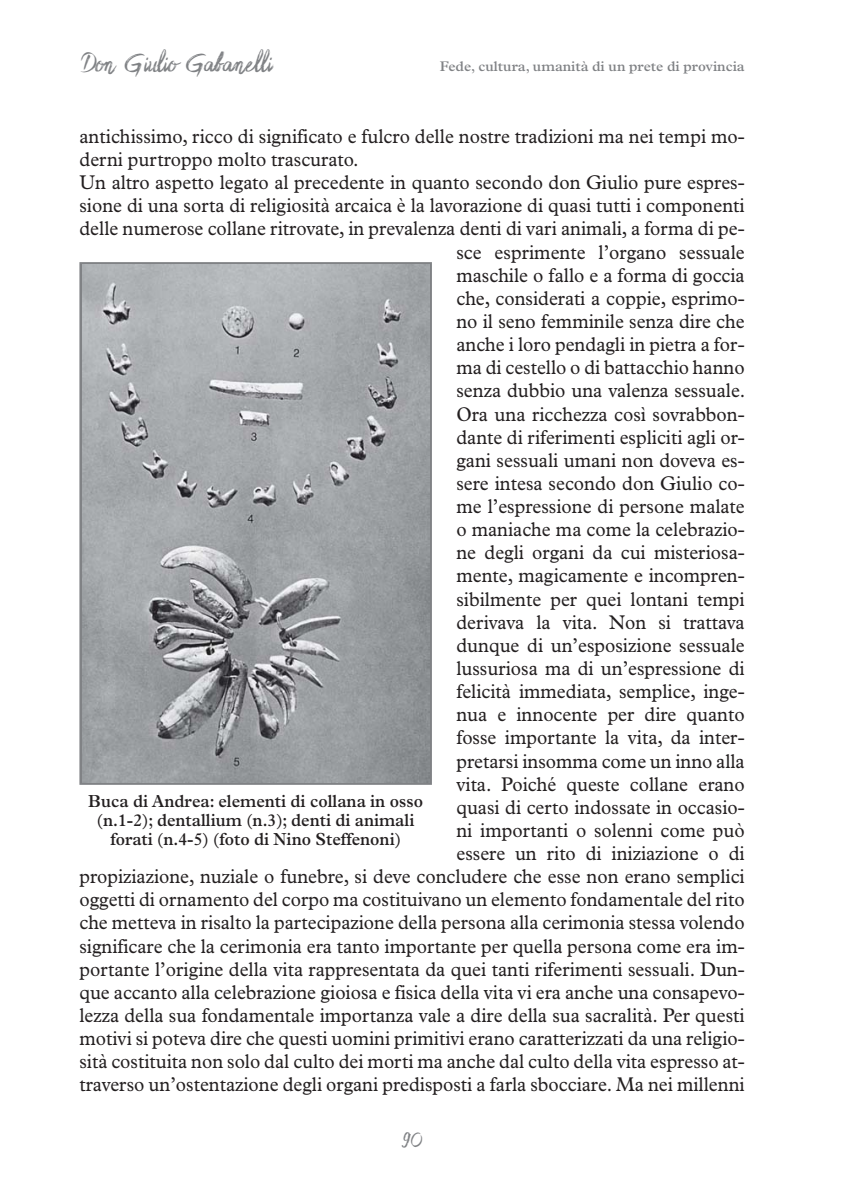
<style>
.page{position:relative;width:844px;height:1191px;background:#fff}
.page>*{position:absolute;margin:0;border:0;box-sizing:border-box;transform-origin:0 0}
.t1{font:21px "Sidney Demo Rough";letter-spacing:-.23em;color:#808285}
.t2{font:19.95px "Plantin Std";color:#231f20;scale:.95 1}
.t3{font:600 17.5px/18.9px "Plantin Std";color:#231f20;text-align:center;scale:.95 1}
.t4{font:15.75px "Sidney Demo Rough";color:#808285}
.t5{font:600 14px "Plantin Std";color:#808285}
</style>
<div class="page">
<div style="left:79px;top:262px;width:353px;height:523px;border:3px solid #808285"></div>
<img style="left:82px;top:265px;width:347px;height:517px">
<p class="t1" style="left:79px;top:51px;width:198px">Don Giulio Gabanelli</p>
<p class="t5" style="left:440px;top:61px;width:306px">Fede, cultura, umanità di un prete di provincia</p>
<p class="t2" style="left:79px;top:129px;width:701px">antichissimo, ricco di significato e fulcro delle nostre tradizioni ma nei tempi mo-</p>
<p class="t2" style="left:79px;top:152px;width:295px">derni purtroppo molto trascurato.</p>
<p class="t2" style="left:79px;top:175px;width:701px">Un altro aspetto legato al precedente in quanto secondo don Giulio pure espres-</p>
<p class="t2" style="left:79px;top:198px;width:701px">sione di una sorta di religiosità arcaica è la lavorazione di quasi tutti i componenti</p>
<p class="t2" style="left:79px;top:222px;width:701px">delle numerose collane ritrovate, in prevalenza denti di vari animali, a forma di pe-</p>
<p class="t2" style="left:456px;top:245px;width:305px">sce esprimente l’organo sessuale</p>
<p class="t2" style="left:456px;top:268px;width:305px">maschile o fallo e a forma di goccia</p>
<p class="t2" style="left:456px;top:291px;width:305px">che, considerati a coppie, esprimo-</p>
<p class="t2" style="left:456px;top:314px;width:305px">no il seno femminile senza dire che</p>
<p class="t2" style="left:456px;top:337px;width:305px">anche i loro pendagli in pietra a for-</p>
<p class="t2" style="left:456px;top:360px;width:305px">ma di cestello o di battacchio hanno</p>
<p class="t2" style="left:456px;top:383px;width:305px">senza dubbio una valenza sessuale.</p>
<p class="t2" style="left:456px;top:407px;width:305px">Ora una ricchezza così sovrabbon-</p>
<p class="t2" style="left:456px;top:430px;width:305px">dante di riferimenti espliciti agli or-</p>
<p class="t2" style="left:456px;top:453px;width:305px">gani sessuali umani non doveva es-</p>
<p class="t2" style="left:456px;top:476px;width:305px">sere intesa secondo don Giulio co-</p>
<p class="t2" style="left:456px;top:499px;width:305px">me l’espressione di persone malate</p>
<p class="t2" style="left:456px;top:522px;width:305px">o maniache ma come la celebrazio-</p>
<p class="t2" style="left:456px;top:545px;width:305px">ne degli organi da cui misteriosa-</p>
<p class="t2" style="left:456px;top:568px;width:305px">mente, magicamente e incompren-</p>
<p class="t2" style="left:456px;top:592px;width:305px">sibilmente per quei lontani tempi</p>
<p class="t2" style="left:456px;top:615px;width:305px">derivava la vita. Non si trattava</p>
<p class="t2" style="left:456px;top:638px;width:305px">dunque di un’esposizione sessuale</p>
<p class="t2" style="left:456px;top:661px;width:305px">lussuriosa ma di un’espressione di</p>
<p class="t2" style="left:456px;top:684px;width:305px">felicità immediata, semplice, inge-</p>
<p class="t2" style="left:456px;top:707px;width:305px">nua e innocente per dire quanto</p>
<p class="t2" style="left:456px;top:730px;width:305px">fosse importante la vita, da inter-</p>
<p class="t2" style="left:456px;top:753px;width:305px">pretarsi insomma come un inno alla</p>
<p class="t2" style="left:456px;top:777px;width:305px">vita. Poiché queste collane erano</p>
<p class="t2" style="left:456px;top:800px;width:305px">quasi di certo indossate in occasio-</p>
<p class="t2" style="left:456px;top:823px;width:305px">ni importanti o solenni come può</p>
<p class="t2" style="left:456px;top:846px;width:305px">essere un rito di iniziazione o di</p>
<p class="t2" style="left:79px;top:869px;width:701px">propiziazione, nuziale o funebre, si deve concludere che esse non erano semplici</p>
<p class="t2" style="left:79px;top:892px;width:701px">oggetti di ornamento del corpo ma costituivano un elemento fondamentale del rito</p>
<p class="t2" style="left:79px;top:915px;width:701px">che metteva in risalto la partecipazione della persona alla cerimonia stessa volendo</p>
<p class="t2" style="left:79px;top:938px;width:701px">significare che la cerimonia era tanto importante per quella persona come era im-</p>
<p class="t2" style="left:79px;top:962px;width:701px">portante l’origine della vita rappresentata da quei tanti riferimenti sessuali. Dun-</p>
<p class="t2" style="left:79px;top:985px;width:701px">que accanto alla celebrazione gioiosa e fisica della vita vi era anche una consapevo-</p>
<p class="t2" style="left:79px;top:1008px;width:701px">lezza della sua fondamentale importanza vale a dire della sua sacralità. Per questi</p>
<p class="t2" style="left:79px;top:1031px;width:701px">motivi si poteva dire che questi uomini primitivi erano caratterizzati da una religio-</p>
<p class="t2" style="left:79px;top:1054px;width:701px">sità costituita non solo dal culto dei morti ma anche dal culto della vita espresso at-</p>
<p class="t2" style="left:79px;top:1077px;width:701px">traverso un’ostentazione degli organi predisposti a farla sbocciare. Ma nei millenni</p>
<p class="t3" style="left:88px;top:793px;width:354px">Buca di Andrea: elementi di collana in osso (n.1-2); dentallium (n.3); denti di animali forati (n.4-5) (foto di Nino Steffenoni)</p>
<p class="t4" style="left:402px;top:1131px;width:22px">90</p>
</div>
